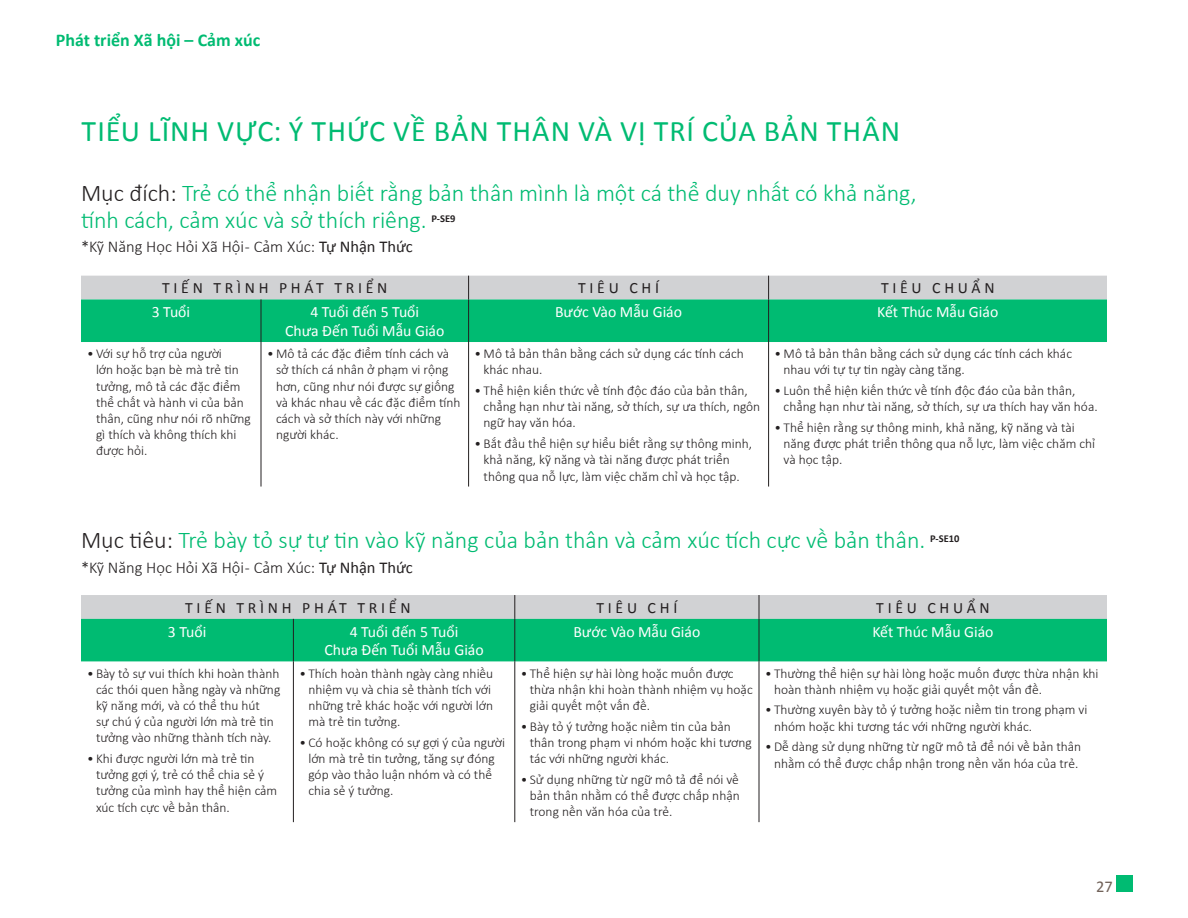
<style>
.page{position:relative;width:1188px;height:918px;background:#fff}
.page>*{position:absolute;margin:0;border:0;box-sizing:border-box;transform-origin:0 0}
.Subdomain_Heading{font:30px "Calibri";letter-spacing:.035em;color:#00bb72}
.Goal_Heading_1{font:300 24px/27px "Calibri";color:#00bb72}
.Running_Header_Style{font:700 18px "Calibri";color:#00bb72}
.SEL_Competency_Heade{font:300 16.5px "Calibri";color:#231f20}
.t1{font:16.5px "Calibri";color:#716259}
.Table_purple_text{font:15.75px/18.8px "Calibri";color:#fff;text-align:center}
.Table_gray_text{font:15.75px "Calibri";letter-spacing:.24em;color:#231f20}
.t2{font:300 13.5px/16.2px "Calibri";color:#231f20}
.Goal_Heading_1-2{font:700 10.5px "Calibri";color:#231f20}
.s1{color:#231f20}
.s2{font-weight:400}
</style>
<div class="page">
<div style="left:1116px;top:876px;width:16px;height:16px;background:#00bb72"></div>
<div style="left:81px;top:299px;width:1026px;height:43px;background:#00bb72"></div>
<div style="left:81px;top:276px;width:1026px;height:23px;background:#d1d2d4"></div>
<hr style="left:261px;top:299px;width:1px;height:43px;background:#231f20">
<hr style="left:468px;top:299px;width:1px;height:43px;background:#231f20">
<hr style="left:768px;top:299px;width:1px;height:43px;background:#231f20">
<hr style="left:261px;top:342px;width:1px;height:145px;background:#231f20">
<hr style="left:468px;top:342px;width:1px;height:145px;background:#231f20">
<hr style="left:768px;top:342px;width:1px;height:145px;background:#231f20">
<svg style="left:81px;top:595px;width:1026px;height:66px;background:#4bc395"></svg>
<hr style="left:293px;top:619px;width:1px;height:42px;background:#231f20">
<hr style="left:515px;top:619px;width:1px;height:42px;background:#231f20">
<hr style="left:759px;top:619px;width:1px;height:42px;background:#231f20">
<hr style="left:293px;top:661px;width:1px;height:161px;background:#231f20">
<hr style="left:515px;top:661px;width:1px;height:161px;background:#231f20">
<hr style="left:759px;top:661px;width:1px;height:161px;background:#231f20">
<p class="Running_Header_Style" style="left:56px;top:29px;width:206px">Phát triển Xã hội – Cảm xúc</p>
<p class="Subdomain_Heading" style="left:82px;top:112px;width:820px">TIỂU LĨNH VỰC: Ý THỨC VỀ BẢN THÂN VÀ VỊ TRÍ CỦA BẢN THÂN</p>
<p class="Goal_Heading_1" style="left:81px;top:179px;width:837px"><span class="s1">Mục đích:</span> Trẻ có thể nhận biết rằng bản thân mình là một cá thể duy nhất có khả năng, tính cách, cảm xúc và sở thích riêng.</p>
<p class="Goal_Heading_1-2" style="left:432px;top:212px;width:25px">P-SE9</p>
<p class="SEL_Competency_Heade" style="left:81px;top:236px;width:333px">*Kỹ Năng Học Hỏi Xã Hội - Cảm Xúc: <span class="s2">Tự Nhận Thức</span></p>
<p class="Table_gray_text" style="left:162px;top:278px;width:227px">TIẾN TRÌNH PHÁT TRIỂN</p>
<p class="Table_gray_text" style="left:578px;top:278px;width:82px">TIÊU CHÍ</p>
<p class="Table_gray_text" style="left:881px;top:278px;width:115px">TIÊU CHUẨN</p>
<p class="Table_purple_text" style="left:152px;top:303px;width:40px">3 Tuổi</p>
<p class="Table_purple_text" style="left:285px;top:303px;width:161px">4 Tuổi đến 5 Tuổi<br>Chưa Đến Tuổi Mẫu Giáo</p>
<p class="Table_purple_text" style="left:555px;top:303px;width:129px">Bước Vào Mẫu Giáo</p>
<p class="Table_purple_text" style="left:877px;top:303px;width:123px">Kết Thúc Mẫu Giáo</p>
<p class="t2" style="left:96px;top:345px;width:156px;text-indent:-9px">• Với sự hỗ trợ của người<br>lớn hoặc bạn bè mà trẻ tin tưởng, mô tả các đặc điểm thể chất và hành vi của bản thân, cũng như nói rõ những gì thích và không thích khi được hỏi.</p>
<p class="t2" style="left:276px;top:345px;width:186px;text-indent:-9px">• Mô tả các đặc điểm tính cách và sở thích cá nhân ở phạm vi rộng hơn, cũng như nói được sự giống và khác nhau về các đặc điểm tính cách và sở thích này với những người khác.</p>
<p class="t2" style="left:484px;top:345px;width:262px;text-indent:-9px">• Mô tả bản thân bằng cách sử dụng các tính cách khác nhau.</p>
<p class="t2" style="left:784px;top:345px;width:290px;text-indent:-9px">• Mô tả bản thân bằng cách sử dụng các tính cách khác nhau với tự tự tin ngày càng tăng.</p>
<p class="t2" style="left:784px;top:382px;width:316px;text-indent:-9px">• Luôn thể hiện kiến thức về tính độc đáo của bản thân, chẳng hạn như tài năng, sở thích, sự ưa thích hay văn hóa.</p>
<p class="t2" style="left:784px;top:419px;width:313px;text-indent:-9px">• Thể hiện rằng sự thông minh, khả năng, kỹ năng và tài năng được phát triển thông qua nỗ lực, làm việc chăm chỉ và học tập.</p>
<p class="t2" style="left:484px;top:382px;width:278px;text-indent:-9px">• Thể hiện kiến thức về tính độc đáo của bản thân, chẳng hạn như tài năng, sở thích, sự ưa thích, ngôn ngữ hay văn hóa.</p>
<p class="t2" style="left:484px;top:435px;width:270px;text-indent:-9px">• Bắt đầu thể hiện sự hiểu biết rằng sự thông minh, khả năng, kỹ năng và tài năng được phát triển thông qua nỗ lực, làm việc chăm chỉ và học tập.</p>
<p class="Goal_Heading_1" style="left:81px;top:527px;width:846px"><span class="s1">Mục tiêu:</span> Trẻ bày tỏ sự tự tin vào kỹ năng của bản thân và cảm xúc tích cực về bản thân.</p>
<p class="Goal_Heading_1-2" style="left:930px;top:532px;width:31px">P-SE10</p>
<p class="SEL_Competency_Heade" style="left:81px;top:557px;width:333px">*Kỹ Năng Học Hỏi Xã Hội - Cảm Xúc: <span class="s2">Tự Nhận Thức</span></p>
<p class="Table_gray_text" style="left:185px;top:598px;width:227px">TIẾN TRÌNH PHÁT TRIỂN</p>
<p class="Table_gray_text" style="left:596px;top:598px;width:82px">TIÊU CHÍ</p>
<p class="Table_gray_text" style="left:876px;top:598px;width:115px">TIÊU CHUẨN</p>
<p class="Table_purple_text" style="left:168px;top:622px;width:40px">3 Tuổi</p>
<p class="Table_purple_text" style="left:324px;top:622px;width:161px">4 Tuổi đến 5 Tuổi<br>Chưa Đến Tuổi Mẫu Giáo</p>
<p class="Table_purple_text" style="left:573px;top:622px;width:129px">Bước Vào Mẫu Giáo</p>
<p class="Table_purple_text" style="left:872px;top:622px;width:123px">Kết Thúc Mẫu Giáo</p>
<p class="t2" style="left:96px;top:665px;width:186px;text-indent:-9px">• Bày tỏ sự vui thích khi hoàn thành các thói quen hằng ngày và những kỹ năng mới, và có thể thu hút<br>sự chú ý của người lớn mà trẻ tin tưởng vào những thành tích này.</p>
<p class="t2" style="left:96px;top:750px;width:183px;text-indent:-9px">• Khi được người lớn mà trẻ tin tưởng gợi ý, trẻ có thể chia sẻ ý tưởng của mình hay thể hiện cảm xúc tích cực về bản thân.</p>
<p class="t2" style="left:308px;top:665px;width:186px;text-indent:-9px">• Thích hoàn thành ngày càng nhiều nhiệm vụ và chia sẻ thành tích với những trẻ khác hoặc với người lớn mà trẻ tin tưởng.</p>
<p class="t2" style="left:308px;top:734px;width:198px;text-indent:-9px">• Có hoặc không có sự gợi ý của người lớn mà trẻ tin tưởng, tăng sự đóng góp vào thảo luận nhóm và có thể chia sẻ ý tưởng.</p>
<p class="t2" style="left:530px;top:665px;width:224px;text-indent:-9px">• Thể hiện sự hài lòng hoặc muốn được thừa nhận khi hoàn thành nhiệm vụ hoặc giải quyết một vấn đề.</p>
<p class="t2" style="left:530px;top:718px;width:223px;text-indent:-9px">• Bày tỏ ý tưởng hoặc niềm tin của bản thân trong phạm vi nhóm hoặc khi tương tác với những người khác.</p>
<p class="t2" style="left:530px;top:771px;width:211px;text-align:justify;text-indent:-9px">• Sử dụng những từ ngữ mô tả để nói về bản thân nhằm có thể được chấp nhận trong nền văn hóa của trẻ.</p>
<p class="t2" style="left:774px;top:665px;width:326px;text-indent:-9px">• Thường thể hiện sự hài lòng hoặc muốn được thừa nhận khi hoàn thành nhiệm vụ hoặc giải quyết một vấn đề.</p>
<p class="t2" style="left:774px;top:702px;width:315px;text-indent:-9px">• Thường xuyên bày tỏ ý tưởng hoặc niềm tin trong phạm vi nhóm hoặc khi tương tác với những người khác.</p>
<p class="t2" style="left:765px;top:739px;width:318px;text-align:center">• Dễ dàng sử dụng những từ ngữ mô tả để nói về bản thân nhằm có thể được chấp nhận trong nền văn hóa của trẻ.</p>
<p class="t1" style="left:1096px;top:876px;width:18px">27</p>
</div>
